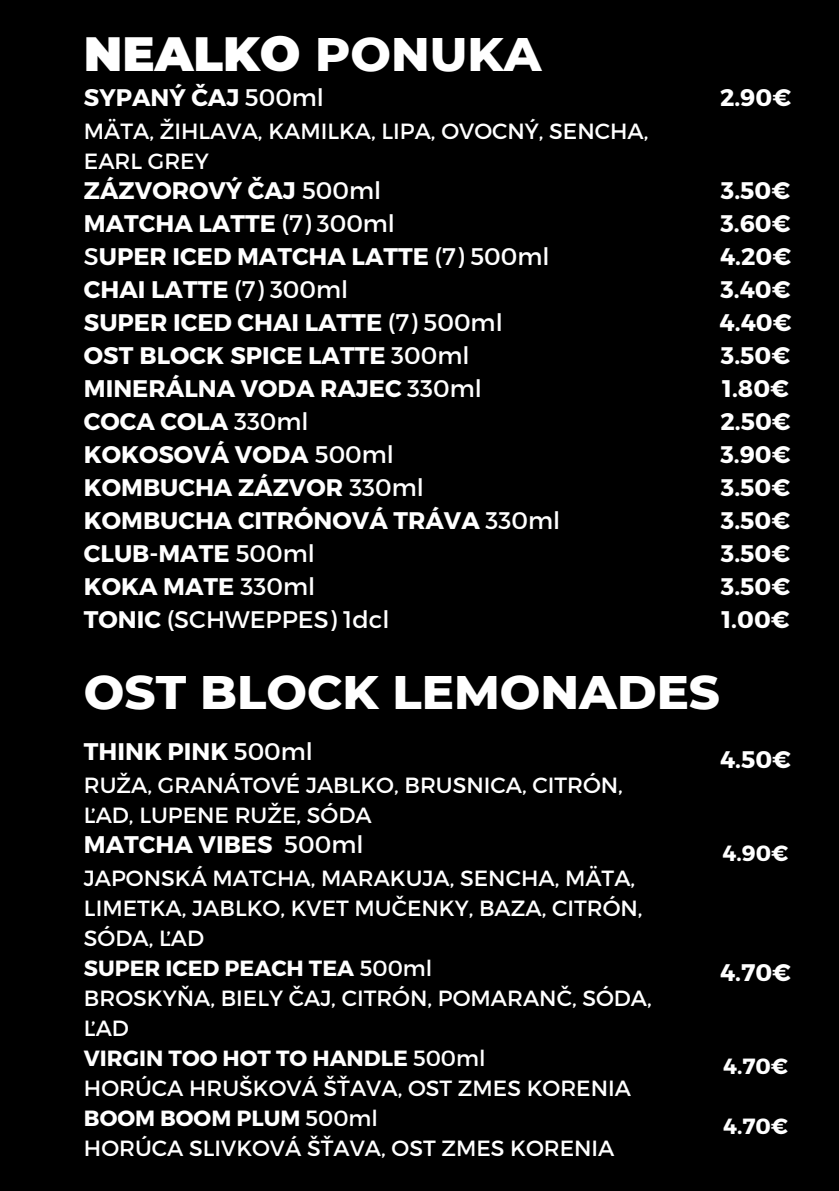
<style>
.page{position:relative;width:839px;height:1191px;background:#fff}
.page>*{position:absolute;margin:0;border:0;box-sizing:border-box;transform-origin:0 0}
.t1{font:800 48px "Montserrat";color:#fff}
.t2{font:900 48px "Montserrat";color:#fff}
.t3{font:700 24px/33px "Montserrat";color:#fff;text-align:justify}
.t4{font:24px "Montserrat";color:#fff}
.t5{font:22px/30px "Montserrat";color:#fff}
.t6{font:700 22px "Montserrat";color:#fff}
.s1{font-weight:800}
.s2{font-weight:400}
.s3{font-weight:700}
</style>
<div class="page">
<div style="left:0;top:0;width:838px;height:1191px;background:#000"></div>
<p class="t2" style="left:84px;top:24px;width:459px">NEALKO <span class="s1">PONUKA</span></p>
<h1 class="t3" style="left:84px;top:79px;width:241px">SYPANÝ ČAJ <span class="s2">500ml</span></h1>
<p class="t5" style="left:84px;top:115px;width:566px">MÄTA, ŽIHLAVA, KAMILKA, LIPA, OVOCNÝ, SENCHA,</p>
<p class="t5" style="left:84px;top:145px;width:126px">EARL GREY</p>
<p class="t3" style="left:84px;top:172px;width:299px">ZÁZVOROVÝ ČAJ <span class="s2">500ml</span></p>
<p class="t3" style="left:84px;top:205px;width:312px">MATCHA LATTE <span class="s2">(7) 300ml</span></p>
<p class="t3" style="left:84px;top:238px;width:467px"><span class="s2">S</span>UPER ICED MATCHA LATTE <span class="s2">(7) 500ml</span></p>
<p class="t3" style="left:84px;top:271px;width:266px">CHAI LATTE <span class="s2">(7) 300ml</span></p>
<p class="t3" style="left:84px;top:304px;width:420px">SUPER ICED CHAI LATTE <span class="s2">(7) 500ml</span></p>
<p class="t3" style="left:84px;top:337px;width:387px">OST BLOCK SPICE LATTE <span class="s2">300ml</span></p>
<p class="t3" style="left:84px;top:370px;width:399px">MINERÁLNA VODA RAJEC <span class="s2">330ml</span></p>
<p class="t3" style="left:84px;top:403px;width:226px">COCA COLA <span class="s2">330ml</span></p>
<p class="t3" style="left:84px;top:436px;width:311px">KOKOSOVÁ VODA <span class="s2">500ml</span></p>
<p class="t3" style="left:84px;top:469px;width:341px">KOMBUCHA ZÁZVOR <span class="s2">330ml</span></p>
<p class="t3" style="left:84px;top:502px;width:477px">KOMBUCHA CITRÓNOVÁ TRÁVA <span class="s2">330ml</span></p>
<p class="t3" style="left:84px;top:535px;width:232px">CLUB-MATE <span class="s2">500ml</span></p>
<p class="t3" style="left:84px;top:568px;width:233px">KOKA MATE <span class="s2">330ml</span></p>
<p class="t4" style="left:84px;top:603px;width:307px"><span class="s3">TONIC</span> (SCHWEPPES) 1dcl</p>
<p class="t3" style="left:720px;top:79px;width:73px">2.90€</p>
<p class="t3" style="left:719px;top:172px;width:73px">3.50€ 3.60€ 4.20€ 3.40€ 4.40€ 3.50€ 1.80€ 2.50€ 3.90€ 3.50€ 3.50€ 3.50€ 3.50€ 1.00€</p>
<p class="t1" style="left:84px;top:662px;width:637px">OST BLOCK LEMONADES</p>
<p class="t3" style="left:84px;top:733px;width:230px">THINK PINK <span class="s2">500ml</span></p>
<p class="t5" style="left:84px;top:769px;width:540px">RUŽA, GRANÁTOVÉ JABLKO, BRUSNICA, CITRÓN,</p>
<p class="t5" style="left:84px;top:799px;width:289px">ĽAD, LUPENE RUŽE, SÓDA</p>
<p class="t3" style="left:84px;top:826px;width:190px">MATCHA VIBES</p>
<p class="t4" style="left:284px;top:828px;width:81px">500ml</p>
<p class="t5" style="left:84px;top:862px;width:560px">JAPONSKÁ MATCHA, MARAKUJA, SENCHA, MÄTA,<br>LIMETKA, JABLKO, KVET MUČENKY, BAZA, CITRÓN,</p>
<p class="t5" style="left:84px;top:922px;width:122px">SÓDA, ĽAD</p>
<p class="t6" style="left:84px;top:953px;width:350px">SUPER ICED PEACH TEA <span class="s2">500ml</span></p>
<p class="t5" style="left:84px;top:982px;width:569px">BROSKYŇA, BIELY ČAJ, CITRÓN, POMARANČ, SÓDA,</p>
<p class="t5" style="left:84px;top:1012px;width:47px">ĽAD</p>
<p class="t6" style="left:84px;top:1043px;width:403px">VIRGIN TOO HOT TO HANDLE <span class="s2">500ml</span></p>
<p class="t5" style="left:84px;top:1072px;width:548px">HORÚCA HRUŠKOVÁ ŠŤAVA, OST ZMES KORENIA</p>
<p class="t6" style="left:84px;top:1103px;width:295px">BOOM BOOM PLUM <span class="s2">500ml</span></p>
<p class="t5" style="left:84px;top:1132px;width:532px">HORÚCA SLIVKOVÁ ŠŤAVA, OST ZMES KORENIA</p>
<h2 class="t3" style="left:720px;top:742px;width:72px">4.50€</h2>
<h2 class="t6" style="left:722px;top:839px;width:67px">4.90€</h2>
<h2 class="t3" style="left:720px;top:955px;width:72px">4.70€</h2>
<h2 class="t6" style="left:723px;top:1052px;width:66px">4.70€</h2>
<h2 class="t6" style="left:723px;top:1112px;width:66px">4.70€</h2>
</div>
